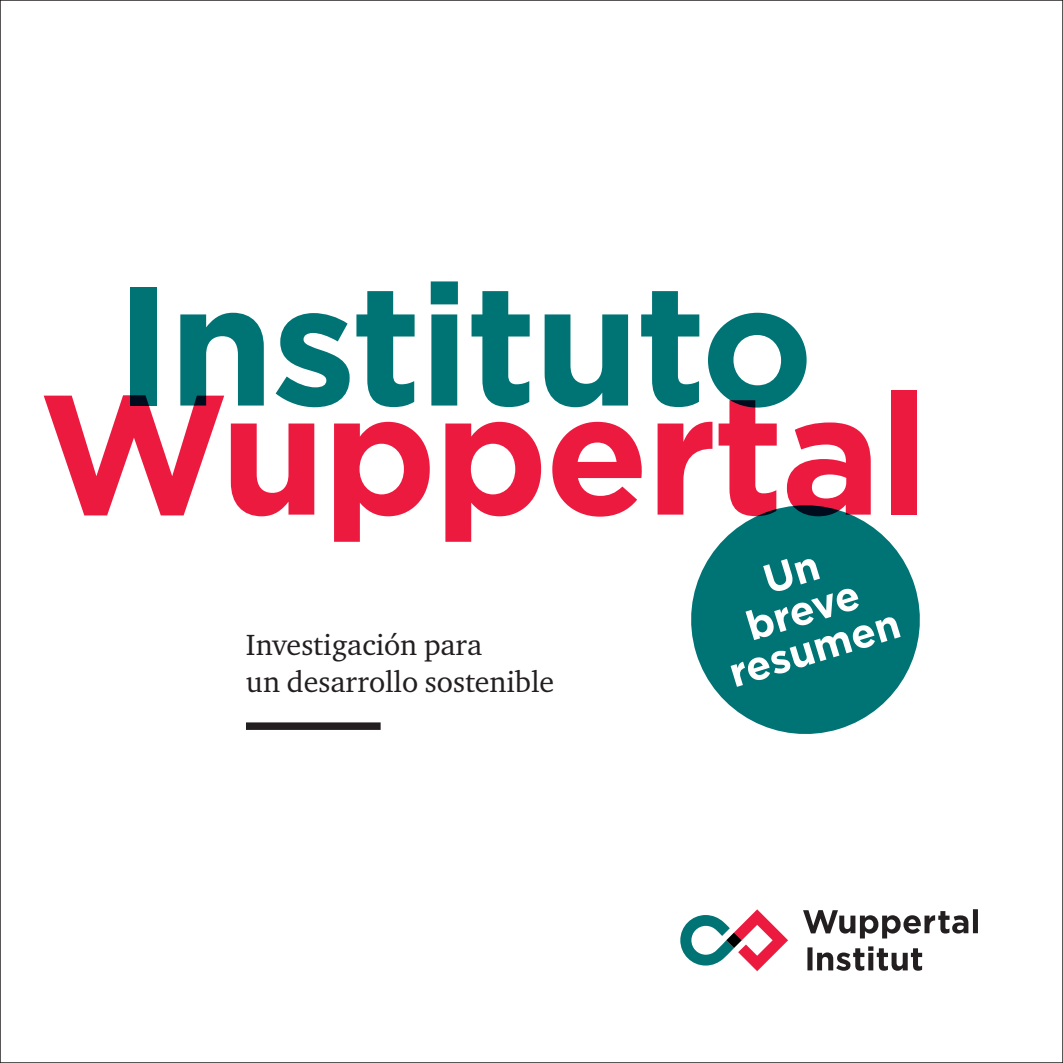
<style>
.page{position:relative;width:1063px;height:1063px;background:#fff}
.page>*{position:absolute;margin:0;border:0;box-sizing:border-box;transform-origin:0 0}
.t1{font:700 170px "Gotham";letter-spacing:-.02em;color:#ed1a40}
.t2{font:700 170px "Gotham";letter-spacing:-.02em;color:#007475}
.t3{font:700 40.75px "Gotham";color:#fff}
.Unterüberschrift_Cha{font:30px "Charter ITC Pro";color:#231f20}
</style>
<div class="page">
<div style="left:246px;top:722px;width:135px;height:8px;background:#231f20"></div>
<svg style="left:691px;top:505px;width:229px;height:229px;fill:#007475"></svg>
<svg style="left:680px;top:909px;width:108px;height:62px"></svg>
<svg style="left:807px;top:946px;width:115px;height:25px"></svg>
<svg style="left:803px;top:909px;width:175px;height:30px"></svg>
<div style="left:763px;top:557px;width:57px;height:37px;background:#007475"></div>
<h1 class="t2" style="left:115px;top:233px;width:700px">Instituto</h1>
<h1 class="t1" style="left:39px;top:342px;width:892px">Wuppertal</h1>
<p class="Unterüberschrift_Cha" style="left:246px;top:626px;width:238px">Investigación para</p>
<p class="Unterüberschrift_Cha" style="left:246px;top:663px;width:310px">un desarrollo sostenible</p>
<p class="t3" style="left:739px;top:601px;width:118px;rotate:-17deg">breve</p>
<p class="t3" style="left:722px;top:648px;width:178px;rotate:-17deg">resumen</p>
</div>
